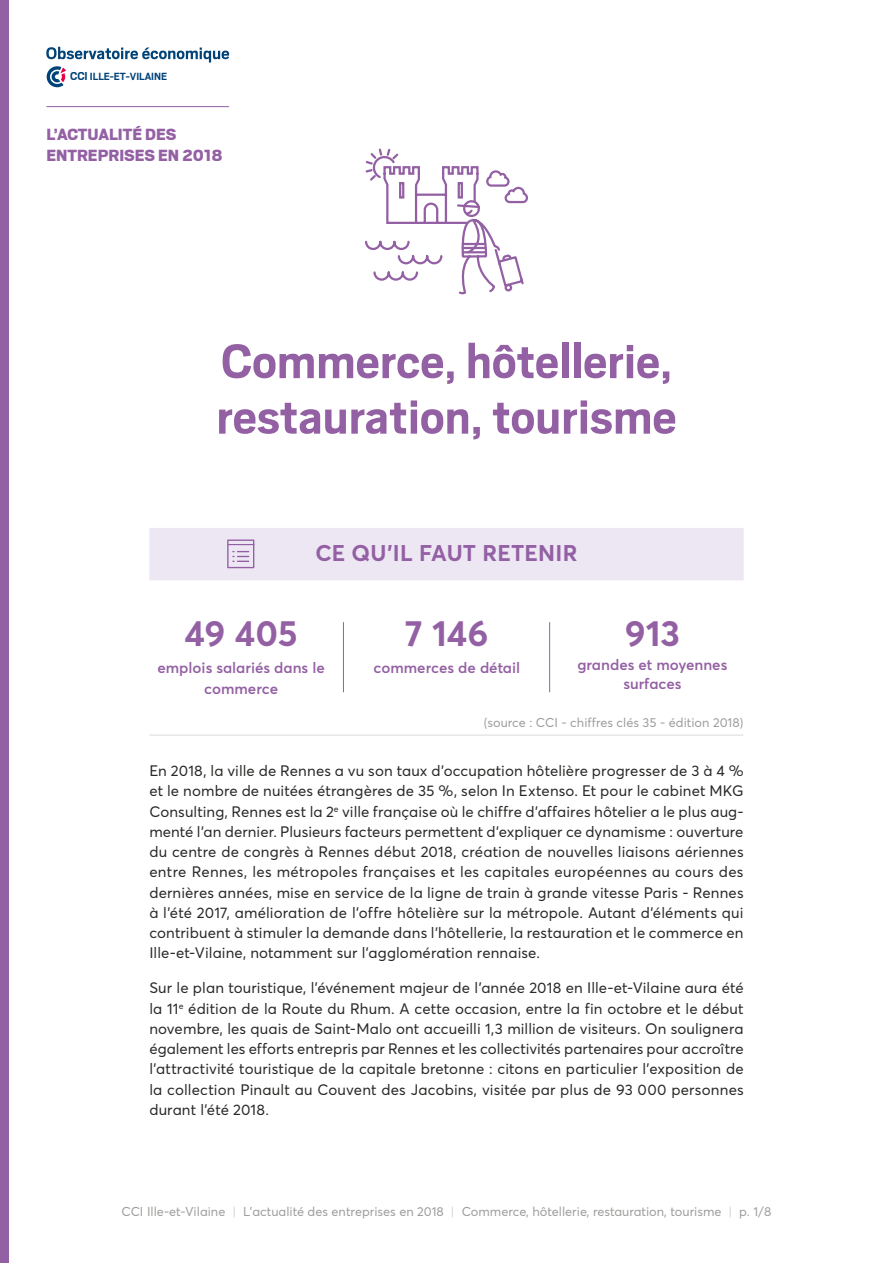
<style>
.page{position:relative;width:893px;height:1263px;background:#fff}
.page>*{position:absolute;margin:0;border:0;box-sizing:border-box;transform-origin:0 0}
.t1{font:700 54px/55.5px "Scout";color:#9460a4}
.t2{font:700 36px "Averta Std";letter-spacing:-.005em;color:#9460a4}
.t3{font:700 22.5px "Averta Std";letter-spacing:.01em;color:#9460a4}
.t4{font:900 18px/21px "Scout";color:#9460a4}
.t5{font:15px/20.2px "Averta Std";letter-spacing:.01em;color:#282827;text-align:justify}
.t6{font:600 15px/21px "Averta Std";color:#9460a4;text-align:center}
.t7{font:12.75px "Averta Std";color:#9d9d9c}
.t8{font:700 11.55px "Scout";letter-spacing:-.005em;color:#004379}
.s1{font-size:12.75px}
.s2{color:#d0d0d0}
</style>
<div class="page">
<div style="left:0;top:0;width:9px;height:1263px;background:#9460a4"></div>
<div style="left:149px;top:528px;width:595px;height:52px;background:#ede7f4"></div>
<svg style="left:365px;top:148px;width:163px;height:147px"></svg>
<hr style="left:463px;top:251px;width:23px;height:2px;background:#9460a4">
<hr style="left:463px;top:247px;width:22px;height:2px;background:#9460a4">
<hr style="left:463px;top:243px;width:22px;height:2px;background:#9460a4">
<hr style="left:46px;top:106px;width:183px;height:1px;background:#9460a4">
<svg style="left:46px;top:47px;width:183px;height:40px"></svg>
<hr style="left:549px;top:622px;width:1px;height:70px;background:#9460a4">
<hr style="left:343px;top:622px;width:1px;height:70px;background:#9460a4">
<svg style="left:227px;top:539px;width:27px;height:29px"></svg>
<hr style="left:149px;top:735px;width:594px;height:1px;background:#dadada">
<p class="t8" style="left:70px;top:70px;width:99px"><span class="s1">CCI</span> ILLE-ET-VILAINE</p>
<p class="t4" style="left:46px;top:123px;width:178px">L’ACTUALITÉ DES<br>ENTREPRISES EN 2018</p>
<h1 class="t1" style="left:216px;top:334px;width:462px">Commerce, hôtellerie, restauration, tourisme</h1>
<h3 class="t3" style="left:315px;top:539px;width:264px">CE QU’IL FAUT RETENIR</h3>
<h2 class="t2" style="left:184px;top:611px;width:115px">49 405</h2>
<p class="t6" style="left:157px;top:656px;width:169px">emplois salariés dans le commerce</p>
<h2 class="t2" style="left:405px;top:611px;width:85px">7 146</h2>
<p class="t6" style="left:373px;top:656px;width:148px">commerces de détail</p>
<h2 class="t2" style="left:625px;top:611px;width:57px">913</h2>
<p class="t6" style="left:577px;top:655px;width:151px;line-height:18.8px">grandes et moyennes surfaces</p>
<p class="t7" style="left:484px;top:714px;width:261px">(source : CCI - chiffres clés 35 - édition 2018)</p>
<p class="t5" style="left:149px;top:760px;width:596px">En 2018, la ville de Rennes a vu son taux d’occupation hôtelière progresser de 3 à 4 % et le nombre de nuitées étrangères de 35 %, selon In Extenso. Et pour le cabinet MKG Consulting, Rennes est la 2<sup>e</sup> ville française où le chiffre d'affaires hôtelier a le plus aug&shy;menté l’an dernier. Plusieurs facteurs permettent d’expliquer ce dynamisme : ouverture du centre de congrès à Rennes début 2018, création de nouvelles liaisons aériennes entre Rennes, les métropoles françaises et les capitales européennes au cours des dernières années, mise en service de la ligne de train à grande vitesse Paris - Rennes à l’été 2017, amélioration de l’offre hôtelière sur la métropole. Autant d’éléments qui contribuent à stimuler la demande dans l’hôtellerie, la restauration et le commerce en Ille-et-Vilaine, notamment sur l’agglomération rennaise.</p>
<p class="t5" style="left:149px;top:978px;width:596px">Sur le plan touristique, l’événement majeur de l’année 2018 en Ille-et-Vilaine aura été la 11<sup>e</sup> édition de la Route du Rhum. A cette occasion, entre la fin octobre et le début novembre, les quais de Saint-Malo ont accueilli 1,3 million de visiteurs. On soulignera également les efforts entrepris par Rennes et les collectivités partenaires pour accroître l’attractivité touristique de la capitale bretonne : citons en particulier l’exposition de la collection Pinault au Couvent des Jacobins, visitée par plus de 93 000 personnes durant l’été 2018.</p>
<p class="t7" style="left:121px;top:1203px;width:652px">CCI Ille-et-Vilaine <span class="s2">|</span> L'actualité des entreprises en 2018 <span class="s2">|</span> Commerce, hôtellerie, restauration, tourisme <span class="s2">|</span> p. 1 / 8</p>
</div>
